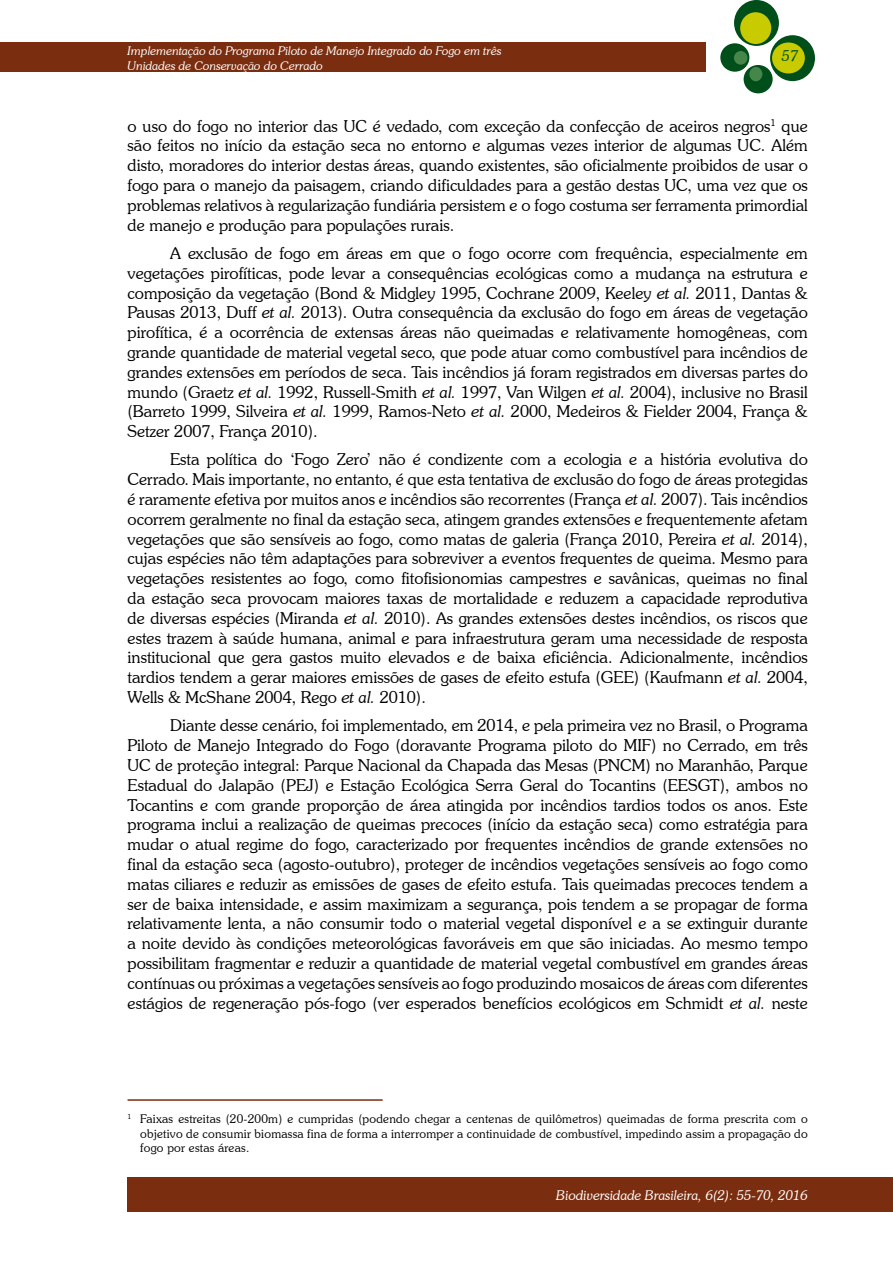
<style>
.page{position:relative;width:893px;height:1263px;background:#fff}
.page>*{position:absolute;margin:0;border:0;box-sizing:border-box;transform-origin:0 0}
.t1{font:300 16.5px/19.8px "Souvenir IT Cby BT";color:#000;text-align:justify}
.t2{font:italic 300 15px "Souvenir IT Cby BT";color:#004e1a}
.t3{font:italic 300 13.5px "Souvenir IT Cby BT";color:#fff}
.t4{font:300 12px/14.4px "Souvenir IT Cby BT";letter-spacing:.02em;color:#000;text-align:justify}
.t5{font:italic 300 12px/14.4px "Souvenir IT Cby BT";color:#fff}
.s1{font-style:italic}
</style>
<div class="page">
<div style="left:0;top:43px;width:705px;height:29px;background:#7b2d0f"></div>
<div style="left:734px;top:0;width:45px;height:46px;background:#004e1a;border-radius:50%"></div>
<div style="left:770px;top:35px;width:45px;height:46px;background:#004e1a;border-radius:50%"></div>
<div style="left:720px;top:43px;width:29px;height:29px;background:#004e1a;border-radius:50%"></div>
<div style="left:744px;top:65px;width:29px;height:28px;background:#004e1a;border-radius:50%"></div>
<div style="left:740px;top:12px;width:31px;height:32px;background:#c8cb00;border-radius:50%"></div>
<div style="left:772px;top:42px;width:33px;height:31px;background:#c8cb00;border-radius:50%"></div>
<div style="left:734px;top:51px;width:13px;height:14px;background:#47864a;border-radius:50%"></div>
<div style="left:749px;top:67px;width:13px;height:14px;background:#47864a;border-radius:50%"></div>
<div style="left:128px;top:1178px;width:765px;height:34px;background:#7b2d0f"></div>
<hr style="left:128px;top:1099px;width:255px;height:2px;background:#7b2d0f">
<p class="t5" style="left:128px;top:44px;width:375px">Implementação do Programa Piloto de Manejo Integrado do Fogo em três<br>Unidades de Conservação do Cerrado</p>
<p class="t2" style="left:782px;top:46px;width:18px">57</p>
<p class="t1" style="left:128px;top:116px;width:682px">o uso do fogo no interior das UC é vedado, com exceção da confecção de aceiros negros<sup>1</sup> que são feitos no início da estação seca no entorno e algumas vezes interior de algumas UC. Além disto, moradores do interior destas áreas, quando existentes, são oficialmente proibidos de usar o fogo para o manejo da paisagem, criando dificuldades para a gestão destas UC, uma vez que os problemas relativos à regularização fundiária persistem e o fogo costuma ser ferramenta primordial de manejo e produção para populações rurais.</p>
<p class="t1" style="left:128px;top:243px;width:682px;text-indent:43px">A exclusão de fogo em áreas em que o fogo ocorre com frequência, especialmente em vegetações pirofíticas, pode levar a consequências ecológicas como a mudança na estrutura e composição da vegetação (Bond &amp; Midgley 1995, Cochrane 2009, Keeley <span class="s1">et al.</span> 2011, Dantas &amp; Pausas 2013, Duff <span class="s1">et al.</span> 2013). Outra consequência da exclusão do fogo em áreas de vegetação pirofítica, é a ocorrência de extensas áreas não queimadas e relativamente homogêneas, com grande quantidade de material vegetal seco, que pode atuar como combustível para incêndios de grandes extensões em períodos de seca. Tais incêndios já foram registrados em diversas partes do mundo (Graetz <span class="s1">et al.</span> 1992, Russell-Smith <span class="s1">et al.</span> 1997, Van Wilgen <span class="s1">et al.</span> 2004), inclusive no Brasil (Barreto 1999, Silveira <span class="s1">et al.</span> 1999, Ramos-Neto <span class="s1">et al.</span> 2000, Medeiros &amp; Fielder 2004, França &amp; Setzer 2007, França 2010).</p>
<p class="t1" style="left:128px;top:449px;width:682px;text-indent:43px">Esta política do ‘Fogo Zero’ não é condizente com a ecologia e a história evolutiva do Cerrado. Mais importante, no entanto, é que esta tentativa de exclusão do fogo de áreas protegidas é raramente efetiva por muitos anos e incêndios são recorrentes (França <span class="s1">et al.</span> 2007). Tais incêndios ocorrem geralmente no final da estação seca, atingem grandes extensões e frequentemente afetam vegetações que são sensíveis ao fogo, como matas de galeria (França 2010, Pereira <span class="s1">et al.</span> 2014), cujas espécies não têm adaptações para sobreviver a eventos frequentes de queima. Mesmo para vegetações resistentes ao fogo, como fitofisionomias campestres e savânicas, queimas no final da estação seca provocam maiores taxas de mortalidade e reduzem a capacidade reprodutiva de diversas espécies (Miranda <span class="s1">et al.</span> 2010). As grandes extensões destes incêndios, os riscos que estes trazem à saúde humana, animal e para infraestrutura geram uma necessidade de resposta institucional que gera gastos muito elevados e de baixa eficiência. Adicionalmente, incêndios tardios tendem a gerar maiores emissões de gases de efeito estufa (GEE) (Kaufmann <span class="s1">et al.</span> 2004, Wells &amp; McShane 2004, Rego <span class="s1">et al.</span> 2010).</p>
<p class="t1" style="left:128px;top:715px;width:682px;text-indent:43px">Diante desse cenário, foi implementado, em 2014, e pela primeira vez no Brasil, o Programa Piloto de Manejo Integrado do Fogo (doravante Programa piloto do MIF) no Cerrado, em três UC de proteção integral: Parque Nacional da Chapada das Mesas (PNCM) no Maranhão, Parque Estadual do Jalapão (PEJ) e Estação Ecológica Serra Geral do Tocantins (EESGT), ambos no Tocantins e com grande proporção de área atingida por incêndios tardios todos os anos. Este programa inclui a realização de queimas precoces (início da estação seca) como estratégia para mudar o atual regime do fogo, caracterizado por frequentes incêndios de grande extensões no final da estação seca (agosto-outubro), proteger de incêndios vegetações sensíveis ao fogo como matas ciliares e reduzir as emissões de gases de efeito estufa. Tais queimadas precoces tendem a ser de baixa intensidade, e assim maximizam a segurança, pois tendem a se propagar de forma relativamente lenta, a não consumir todo o material vegetal disponível e a se extinguir durante a noite devido às condições meteorológicas favoráveis em que são iniciadas. Ao mesmo tempo possibilitam fragmentar e reduzir a quantidade de material vegetal combustível em grandes áreas contínuas ou próximas a vegetações sensíveis ao fogo produzindo mosaicos de áreas com diferentes estágios de regeneração pós-fogo (ver esperados benefícios ecológicos em Schmidt <span class="s1">et al.</span> neste</p>
<p class="t4" style="left:140px;top:1112px;width:669px;text-indent:-13px"><sup>1</sup> Faixas estreitas (20-200m) e cumpridas (podendo chegar a centenas de quilômetros) queimadas de forma prescrita com o objetivo de consumir biomassa fina de forma a interromper a continuidade de combustível, impedindo assim a propagação do fogo por estas áreas.</p>
<p class="t3" style="left:556px;top:1187px;width:253px">Biodiversidade Brasileira, 6(2): 55-70, 2016</p>
</div>
